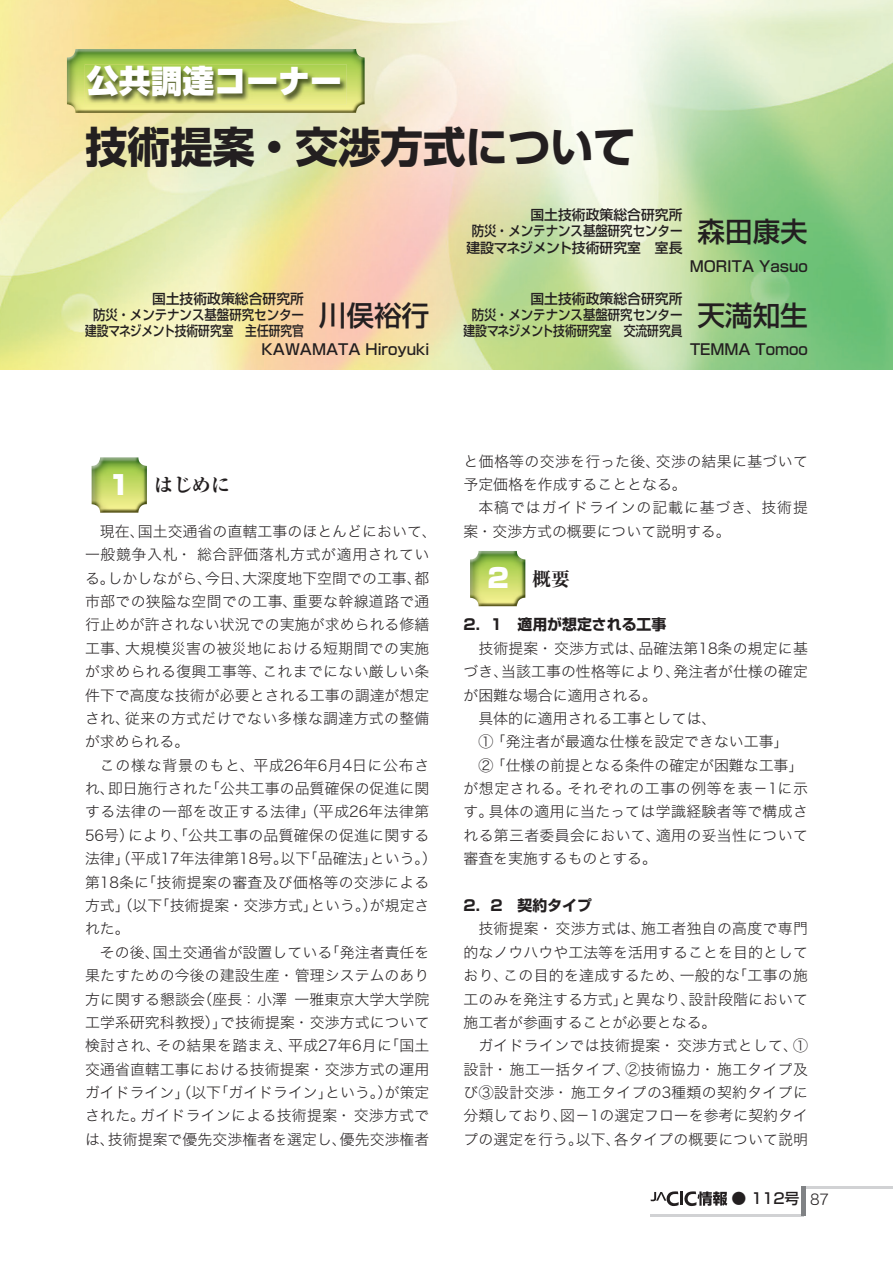
<style>
.page{position:relative;width:893px;height:1263px;background:#fff}
.page>*{position:absolute;margin:0;border:0;box-sizing:border-box;transform-origin:0 0}
.t1{font:700 42.45px "Shin Go Pr 6 N";color:#231f20}
.t2{font:900 31.95px "Shin Go Pro";color:#fff}
.t3{font:500 27.6px "Shin Go Pr 6 N";color:#231f20}
.t4{font:700 expanded 19.2px "Ryumin Pr 6 N";color:#231f20}
.t5{font:14.85px/23.4px "Hira Kaku Std N W2";letter-spacing:.005em;color:#231f20;text-align:justify}
.t6{font:14.85px/23.4px "Hira Kaku Std N W2";letter-spacing:.025em;color:#231f20}
.t7{font:500 14.85px "Shin Go Pr 6 N";color:#231f20}
.t8{font:14.85px/23.4px "Hira Kaku Std N W2";letter-spacing:.065em;color:#231f20}
.t9{font:700 14.85px "Shin Go Pr 6 N";color:#231f20}
.t10{font:14.85px "Hira Kaku Std N W2";letter-spacing:.04em;color:#231f20}
.t11{font:500 13.8px/15.9px "Shin Go Pr 6 N";color:#231f20;text-align:right}
.t12{font:500 13.8px "Shin Go Pr 6 N";color:#231f20;scale:.85 1}
.t13{font:500 13.8px "Shin Go Pr 6 N";color:#231f20;scale:.9 1}
.s1{font-family:"Shin Go Pr 6 N";font-weight:900;font-stretch:normal;font-size:26.55px;color:#fff}
.s2{font-family:"Hira Kaku Std N W2";font-weight:400}
</style>
<div class="page">
<hr style="left:804px;top:1186px;width:89px;height:2px;background:#d1d2d4">
<hr style="left:651px;top:1214px;width:153px;height:2px;background:#d1d2d4">
<div style="left:801px;top:1186px;width:5px;height:30px;background:#808285"></div>
<svg style="left:651px;top:1191px;width:76px;height:15px"></svg>
<img style="left:0;top:0;width:893px;height:370px">
<img style="left:91px;top:466px;width:1px;height:39px">
<img style="left:139px;top:461px;width:8px;height:48px">
<img style="left:92px;top:457px;width:47px;height:56px">
<img style="left:478px;top:559px;width:48px;height:48px">
<img style="left:470px;top:551px;width:55px;height:55px">
<img style="left:67px;top:49px;width:298px;height:56px">
<img style="left:69px;top:49px;width:287px;height:8px">
<img style="left:85px;top:64px;width:262px;height:40px">
<h2 class="t2" style="left:87px;top:56px;width:257px">公共調達コーナー</h2>
<h1 class="t1" style="left:85px;top:113px;width:552px">技術提案・交渉方式について</h1>
<p class="t11" style="left:466px;top:206px;width:218px;line-height:16.5px">国土技術政策総合研究所<br>防災・メンテナンス基盤研究センター建設マネジメント技術研究室　室長</p>
<h3 class="t3" style="left:697px;top:209px;width:112px">森田康夫</h3>
<p class="t7" style="left:690px;top:254px;width:120px">MORITA Yasuo</p>
<p class="t11" style="left:152px;top:290px;width:154px">国土技術政策総合研究所</p>
<p class="t13" style="left:93px;top:304px;width:236px">防災・メンテナンス基盤研究センター</p>
<p class="t12" style="left:85px;top:320px;width:407px">建設マネジメント技術研究室　主任研究官 <sup>川俣裕行</sup></p>
<p class="t7" style="left:262px;top:337px;width:169px">KAWAMATA Hiroyuki</p>
<p class="t11" style="left:463px;top:290px;width:220px">国土技術政策総合研究所<br>防災・メンテナンス基盤研究センター建設マネジメント技術研究室　交流研究員</p>
<h3 class="t3" style="left:697px;top:292px;width:112px">天満知生</h3>
<p class="t7" style="left:690px;top:337px;width:119px">TEMMA Tomoo</p>
<p class="t4" style="left:109px;top:470px;width:123px"><span class="s1">1</span> はじめに</p>
<p class="t6" style="left:85px;top:519px;width:353px;text-indent:15px">現在、国土交通省の直轄工事のほとんどにおいて、一般競争入札・総合評価落札方式が適用されている。しかしながら、今日、大深度地下空間での工事、都市部での狭隘な空間での工事、重要な幹線道路で通行止めが許されない状況での実施が求められる修繕工事、大規模災害の被災地における短期間での実施が求められる復興工事等、これまでにない厳しい条件下で高度な技術が必要とされる工事の調達が想定され、従来の方式だけでない多様な調達方式の整備が求められる。</p>
<p class="t5" style="left:85px;top:753px;width:353px;text-align:left;text-indent:15px">この様な背景のもと、平成26年6月4日に公布され、即日施行された「公共工事の品質確保の促進に関する法律の一部を改正する法律」（平成26年法律第<br>56号）により、「公共工事の品質確保の促進に関する法律」（平成17年法律第18号。以下「品確法」という。）第18条に「技術提案の審査及び価格等の交渉による方式」（以下「技術提案・交渉方式」という。）が規定された。</p>
<p class="t5" style="left:85px;top:940px;width:346px;text-indent:15px">その後、国土交通省が設置している「発注者責任を果たすための今後の建設生産・管理システムのあり方に関する懇談会（座長：小澤一雅東京大学大学院工学系研究科教授）」で技術提案・交渉方式について検討され、その結果を踏まえ、平成27年6月に「国土交通省直轄工事における技術提案・交渉方式の運用ガイドライン」（以下「ガイドライン」という。）が策定された。ガイドラインによる技術提案・交渉方式では、技術提案で優先交渉権者を選定し、優先交渉権者</p>
<p class="t6" style="left:463px;top:449px;width:346px">と価格等の交渉を行った後、交渉の結果に基づいて予定価格を作成することとなる。</p>
<p class="t8" style="left:463px;top:496px;width:346px;text-indent:15px">本稿ではガイドラインの記載に基づき、技術提案・交渉方式の概要について説明する。</p>
<p class="t4" style="left:487px;top:563px;width:85px"><span class="s1">2</span> 概要</p>
<p class="t9" style="left:463px;top:613px;width:204px">2．1　適用が想定される工事</p>
<p class="t5" style="left:478px;top:636px;width:331px">技術提案・交渉方式は、品確法第18条の規定に基</p>
<p class="t5" style="left:463px;top:659px;width:346px">づき、当該工事の性格等により、発注者が仕様の確定</p>
<p class="t5" style="left:463px;top:683px;width:195px">が困難な場合に適用される。</p>
<p class="t5" style="left:478px;top:706px;width:240px">具体的に適用される工事としては、</p>
<p class="t5" style="left:478px;top:730px;width:312px">①「発注者が最適な仕様を設定できない工事」</p>
<p class="t5" style="left:478px;top:753px;width:326px">②「仕様の前提となる条件の確定が困難な工事」</p>
<p class="t10" style="left:463px;top:777px;width:346px">が想定される。それぞれの工事の例等を表− 1に示</p>
<p class="t6" style="left:463px;top:800px;width:346px">す。具体の適用に当たっては学識経験者等で構成さ</p>
<p class="t6" style="left:463px;top:823px;width:346px">れる第三者委員会において、適用の妥当性について</p>
<p class="t5" style="left:463px;top:847px;width:195px">審査を実施するものとする。</p>
<p class="t9" style="left:463px;top:894px;width:130px">2．2　契約タイプ</p>
<p class="t5" style="left:463px;top:917px;width:346px;text-indent:15px">技術提案・交渉方式は、施工者独自の高度で専門的なノウハウや工法等を活用することを目的としており、この目的を達成するため、一般的な「工事の施工のみを発注する方式」と異なり、設計段階において施工者が参画することが必要となる。</p>
<p class="t5" style="left:463px;top:1034px;width:346px;text-indent:15px">ガイドラインでは技術提案・交渉方式として、①設計・施工一括タイプ、②技術協力・施工タイプ及び③設計交渉・施工タイプの3種類の契約タイプに分類しており、図− 1の選定フローを参考に契約タイプの選定を行う。以下、各タイプの概要について説明</p>
<p class="t7" style="left:732px;top:1186px;width:99px">● 112号 <span class="s2">87</span></p>
</div>
